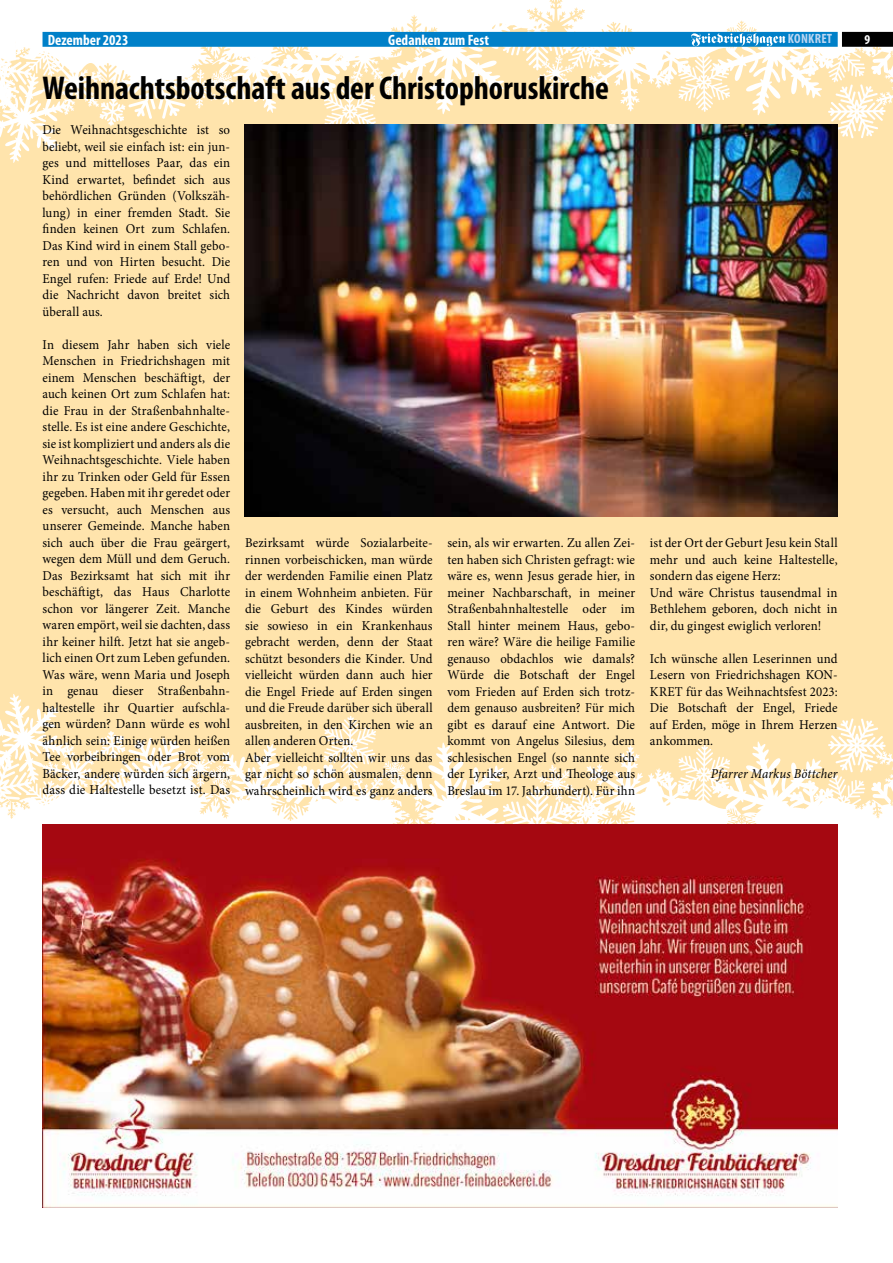
<style>
.page{position:relative;width:893px;height:1263px;background:#fff}
.page>*{position:absolute;margin:0;border:0;box-sizing:border-box;transform-origin:0 0}
.t1{font:700 condensed 33px "Myriad Pro";color:#000}
.t2{font:700 condensed 15px "Myriad Pro";color:#fff}
.t3{font:13.5px/16.5px "Minion Pro";letter-spacing:.005em;color:#000;text-align:justify;scale:.95 1}
.t4{font:italic 13.5px "Minion Pro";letter-spacing:.01em;color:#000;scale:.95 1}
.t5{font:700 condensed 13.5px "Myriad Pro";letter-spacing:.02em;color:#bcd6f1}
.t6{font:700 condensed 13.5px "Myriad Pro";color:#fff}
</style>
<div class="page">
<div style="left:0;top:0;width:893px;height:980px;background:#ffe4ac"></div>
<svg style="left:0;top:0;width:893px;height:163px"></svg>
<svg style="left:0;top:694px;width:893px;height:384px"></svg>
<div style="left:43px;top:32px;width:795px;height:15px;background:#0080c8;border:2px solid #0080c8"></div>
<svg style="left:842px;top:32px;width:51px;height:15px"></svg>
<svg style="left:691px;top:33px;width:95px;height:13px"></svg>
<img style="left:43px;top:825px;width:795px;height:383px">
<img style="left:245px;top:124px;width:593px;height:392px">
<p class="t2" style="left:48px;top:30px;width:82px">Dezember 2023</p>
<p class="t2" style="left:388px;top:30px;width:102px">Gedanken zum Fest</p>
<p class="t5" style="left:788px;top:30px;width:46px">KONKRET</p>
<p class="t6" style="left:865px;top:31px;width:7px">9</p>
<h1 class="t1" style="left:43px;top:68px;width:568px">Weihnachtsbotschaft aus der Christophoruskirche</h1>
<p class="t3" style="left:43px;top:122px;width:199px">Die Weihnachtsgeschichte ist so beliebt, weil sie einfach ist: ein jun&shy;ges und mittelloses Paar, das ein Kind erwartet, befindet sich aus behördlichen Gründen (Volkszäh&shy;lung) in einer fremden Stadt. Sie finden keinen Ort zum Schlafen.<br>Das Kind wird in einem Stall gebo&shy;ren und von Hirten besucht. Die Engel rufen: Friede auf Erde! Und die Nachricht davon breitet sich überall aus.</p>
<p class="t3" style="left:43px;top:336px;width:199px">In diesem Jahr haben sich viele Menschen in Friedrichshagen mit einem Menschen beschäftigt, der auch keinen Ort zum Schlafen hat: die Frau in der Straßenbahnhalte&shy;stelle. Es ist eine andere Geschichte, sie ist kompliziert und anders als die Weihnachtsgeschichte. Viele haben ihr zu Trinken oder Geld für Essen gegeben. Haben mit ihr geredet oder es versucht, auch Menschen aus unserer Gemeinde. Manche haben sich auch über die Frau geärgert, wegen dem Müll und dem Geruch.<br>Das Bezirksamt hat sich mit ihr beschäftigt, das Haus Charlotte schon vor längerer Zeit. Manche waren empört, weil sie dachten, dass ihr keiner hilft. Jetzt hat sie angeb&shy;lich einen Ort zum Leben gefunden.<br>Was wäre, wenn Maria und Joseph in genau dieser Straßenbahn&shy;haltestelle ihr Quartier aufschla&shy;gen würden? Dann würde es wohl ähnlich sein: Einige würden heißen Tee vorbeibringen oder Brot vom Bäcker, andere würden sich ärgern, dass die Haltestelle besetzt ist. Das</p>
<p class="t3" style="left:245px;top:535px;width:199px;text-align:left">Bezirksamt würde Sozialarbeite&shy;rinnen vorbeischicken, man würde der werdenden Familie einen Platz in einem Wohnheim anbieten. Für die Geburt des Kindes würden sie sowieso in ein Krankenhaus gebracht werden, denn der Staat schützt besonders die Kinder. Und vielleicht würden dann auch hier die Engel Friede auf Erden singen und die Freude darüber sich überall ausbreiten, in den Kirchen wie an allen anderen Orten.<br>Aber vielleicht sollten wir uns das gar nicht so schön ausmalen, denn wahrscheinlich wird es ganz anders</p>
<p class="t3" style="left:650px;top:535px;width:199px;text-align:left">ist der Ort der Geburt Jesu kein Stall mehr und auch keine Haltestelle, sondern das eigene Herz:<br>Und wäre Christus tausendmal in<br>Bethlehem geboren, doch nicht in dir, du gingest ewiglich verloren!</p>
<p class="t3" style="left:447px;top:535px;width:199px">sein, als wir erwarten. Zu allen Zei&shy;ten haben sich Christen gefragt: wie wäre es, wenn Jesus gerade hier, in meiner Nachbarschaft, in meiner Straßenbahnhaltestelle oder im Stall hinter meinem Haus, gebo&shy;ren wäre? Wäre die heilige Familie genauso obdachlos wie damals?<br>Würde die Botschaft der Engel vom Frieden auf Erden sich trotz&shy;dem genauso ausbreiten? Für mich gibt es darauf eine Antwort. Die kommt von Angelus Silesius, dem schlesischen Engel (so nannte sich der Lyriker, Arzt und Theologe aus Breslau im 17. Jahrhundert). Für ihn</p>
<p class="t3" style="left:650px;top:650px;width:199px">Ich wünsche allen Leserinnen und Lesern von Friedrichshagen KON-KRET für das Weihnachtsfest 2023:<br>Die Botschaft der Engel, Friede auf Erden, möge in Ihrem Herzen ankommen.</p>
<p class="t4" style="left:711px;top:765px;width:135px">Pfarrer Markus Böttcher</p>
</div>
